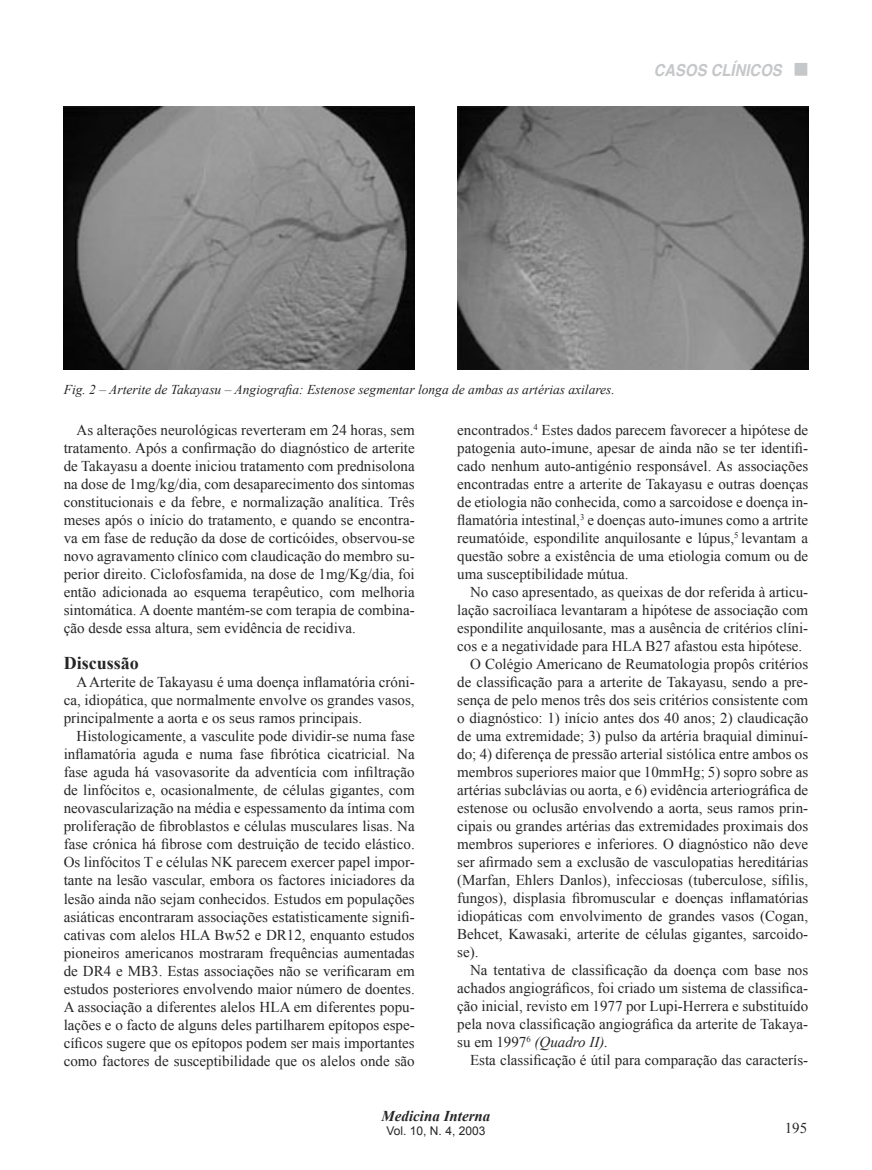
<style>
.page{position:relative;width:872px;height:1170px;background:#fff}
.page>*{position:absolute;margin:0;border:0;box-sizing:border-box;transform-origin:0 0}
.Titulo_2AAAA{font:700 18px "Times New Roman";color:#272525}
.t1{font:italic 700 16.5px "Helvetica";color:#c5c7c9;scale:.9 1}
.Corpo_de_texto{font:15px/18px "Times New Roman";color:#272525;text-align:justify}
.t2{font:italic 700 15px "Times New Roman";color:#272525}
.Legenda{font:italic 13.5px "Times New Roman";color:#272525}
.t3{font:12px "Arial";color:#272525}
.s1{font-style:italic}
</style>
<div class="page">
<div style="left:795px;top:64px;width:11px;height:11px;background:#c5c7c9"></div>
<div style="left:794px;top:63px;width:13px;height:13px;border:2px solid #c5c7c9"></div>
<img style="left:64px;top:106px;width:350px;height:264px">
<img style="left:457px;top:106px;width:351px;height:263px">
<p class="t1" style="left:654px;top:60px;width:144px">CASOS CLÍNICOS</p>
<p class="Legenda" style="left:64px;top:382px;width:552px">Fig. 2 – Arterite de Takayasu – Angiografia: Estenose segmentar longa de ambas as artérias axilares.</p>
<p class="Corpo_de_texto" style="left:64px;top:420px;width:352px;text-indent:13px">As alterações neurológicas reverteram em 24 horas, sem tratamento. Após a confirmação do diagnóstico de arterite de Takayasu a doente iniciou tratamento com prednisolona na dose de 1mg/kg/dia, com desaparecimento dos sintomas constitucionais e da febre, e normalização analítica. Três meses após o início do tratamento, e quando se encontra&shy;va em fase de redução da dose de corticóides, observou-se novo agravamento clínico com claudicação do membro su&shy;perior direito. Ciclofosfamida, na dose de 1mg/Kg/dia, foi então adicionada ao esquema terapêutico, com melhoria sintomática. A doente mantém-se com terapia de combina&shy;ção desde essa altura, sem evidência de recidiva.</p>
<p class="Titulo_2AAAA" style="left:64px;top:653px;width:77px">Discussão</p>
<p class="Corpo_de_texto" style="left:64px;top:673px;width:352px;text-indent:13px">A Arterite de Takayasu é uma doença inflamatória cróni&shy;ca, idiopática, que normalmente envolve os grandes vasos, principalmente a aorta e os seus ramos principais.</p>
<p class="Corpo_de_texto" style="left:64px;top:727px;width:352px;text-indent:13px">Histologicamente, a vasculite pode dividir-se numa fase inflamatória aguda e numa fase fibrótica cicatricial. Na fase aguda há vasovasorite da adventícia com infiltração de linfócitos e, ocasionalmente, de células gigantes, com neovascularização na média e espessamento da íntima com proliferação de fibroblastos e células musculares lisas. Na fase crónica há fibrose com destruição de tecido elástico.<br>Os linfócitos T e células NK parecem exercer papel impor&shy;tante na lesão vascular, embora os factores iniciadores da lesão ainda não sejam conhecidos. Estudos em populações asiáticas encontraram associações estatisticamente signifi&shy;cativas com alelos HLA Bw52 e DR12, enquanto estudos pioneiros americanos mostraram frequências aumentadas de DR4 e MB3. Estas associações não se verificaram em estudos posteriores envolvendo maior número de doentes.<br>A associação a diferentes alelos HLA em diferentes popu&shy;lações e o facto de alguns deles partilharem epítopos espe&shy;cíficos sugere que os epítopos podem ser mais importantes como factores de susceptibilidade que os alelos onde são</p>
<p class="Corpo_de_texto" style="left:457px;top:420px;width:352px">encontrados.<sup>4</sup> Estes dados parecem favorecer a hipótese de patogenia auto-imune, apesar de ainda não se ter identifi&shy;cado nenhum auto-antigénio responsável. As associações encontradas entre a arterite de Takayasu e outras doenças de etiologia não conhecida, como a sarcoidose e doença in&shy;flamatória intestinal,<sup>3</sup> e doenças auto-imunes como a artrite reumatóide, espondilite anquilosante e lúpus,<sup>5</sup> levantam a questão sobre a existência de uma etiologia comum ou de uma susceptibilidade mútua.</p>
<p class="Corpo_de_texto" style="left:457px;top:582px;width:352px;text-indent:13px">No caso apresentado, as queixas de dor referida à articu&shy;lação sacroilíaca levantaram a hipótese de associação com espondilite anquilosante, mas a ausência de critérios clíni&shy;cos e a negatividade para HLA B27 afastou esta hipótese.</p>
<p class="Corpo_de_texto" style="left:457px;top:654px;width:352px;text-indent:13px">O Colégio Americano de Reumatologia propôs critérios de classificação para a arterite de Takayasu, sendo a pre&shy;sença de pelo menos três dos seis critérios consistente com o diagnóstico: 1) início antes dos 40 anos; 2) claudicação de uma extremidade; 3) pulso da artéria braquial diminuí&shy;do; 4) diferença de pressão arterial sistólica entre ambos os membros superiores maior que 10mmHg; 5) sopro sobre as artérias subclávias ou aorta, e 6) evidência arteriográfica de estenose ou oclusão envolvendo a aorta, seus ramos prin&shy;cipais ou grandes artérias das extremidades proximais dos membros superiores e inferiores. O diagnóstico não deve ser afirmado sem a exclusão de vasculopatias hereditárias (Marfan, Ehlers Danlos), infecciosas (tuberculose, sífilis, fungos), displasia fibromuscular e doenças inflamatórias idiopáticas com envolvimento de grandes vasos (Cogan, Behcet, Kawasaki, arterite de células gigantes, sarcoido&shy;se).</p>
<p class="Corpo_de_texto" style="left:457px;top:960px;width:352px;text-indent:13px">Na tentativa de classificação da doença com base nos achados angiográficos, foi criado um sistema de classifica&shy;ção inicial, revisto em 1977 por Lupi-Herrera e substituído pela nova classificação angiográfica da arterite de Takaya&shy;su em 1997<sup>6</sup> <span class="s1">(Quadro II).</span></p>
<p class="Corpo_de_texto" style="left:470px;top:1050px;width:340px">Esta classificação é útil para comparação das caracterís-</p>
<p class="t2" style="left:381px;top:1106px;width:110px">Medicina Interna</p>
<p class="t3" style="left:386px;top:1123px;width:100px">Vol. 10, N. 4, 2003</p>
<p class="Corpo_de_texto" style="left:784px;top:1118px;width:24px">195</p>
</div>
